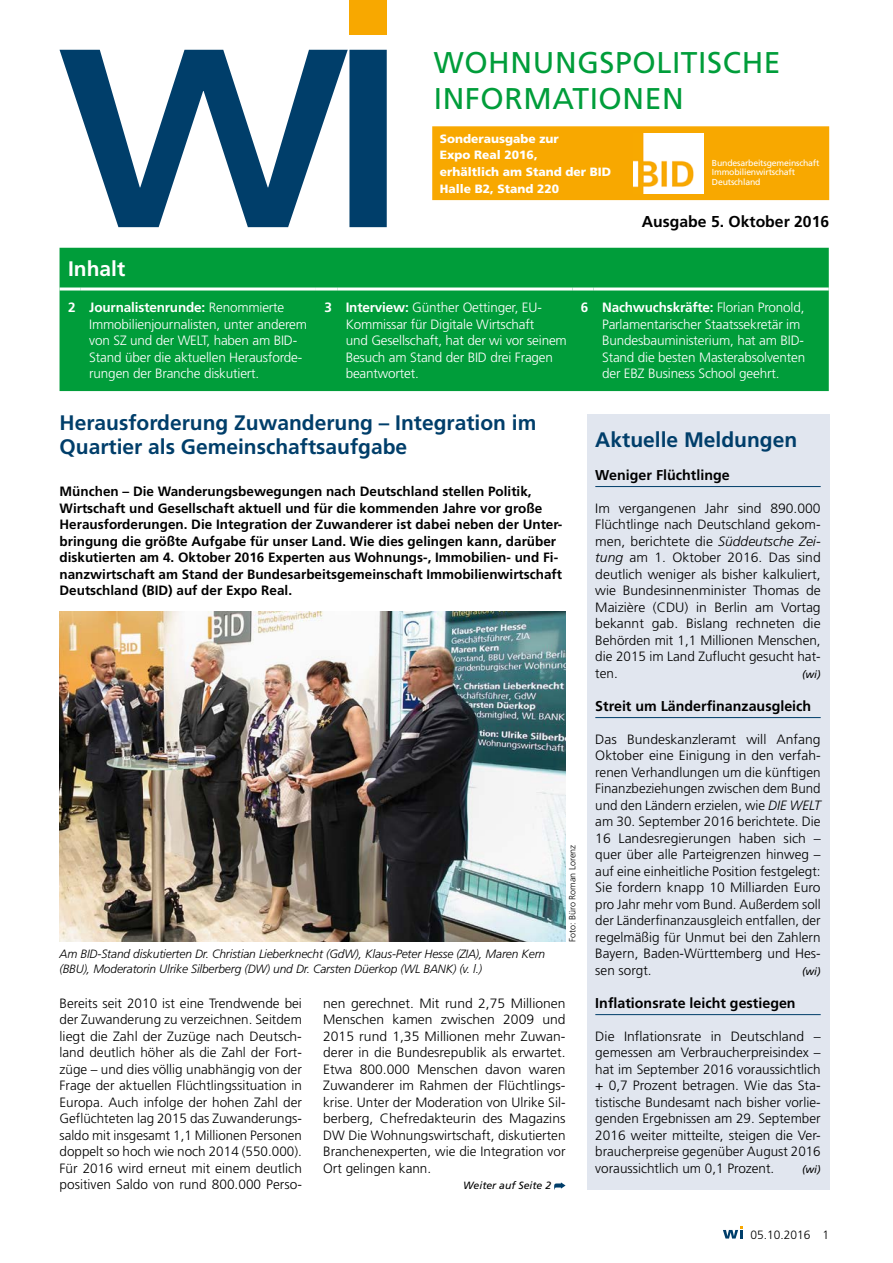
<style>
.page{position:relative;width:893px;height:1263px;background:#fff}
.page>*{position:absolute;margin:0;border:0;box-sizing:border-box;transform-origin:0 0}
.t1{font:30px/36px "Frutiger";letter-spacing:.02em;color:#009d3a}
.t2{font:700 21px/24px "Frutiger";color:#003e6a}
.t3{font:700 21px "Frutiger";color:#fff}
.t4{font:700 15.75px "Frutiger";color:#000}
.t5{font:700 14.25px "Frutiger";color:#000}
.t6{font:300 13.5px/16.5px "Frutiger";color:#000;text-align:justify}
.t7{font:300 13.5px/16.5px "Frutiger";letter-spacing:-.01em;color:#fff}
.t8{font:700 13.5px/16.5px "Frutiger";color:#000}
.t9{font:italic 300 12px/15px "Frutiger";letter-spacing:-.01em;color:#000}
.t10{font:900 12px/16.5px "Frutiger";color:#fff}
.t11{font:300 12px "Frutiger";color:#000}
.t12{font:italic 10.5px "Frutiger";color:#000}
.t13{font:300 9px "Frutiger";color:#000}
.t14{font:8.7px/9.6px "Frutiger";letter-spacing:-.02em;color:#fff}
.s1{font-weight:700}
.s2{font-style:italic}
</style>
<div class="page">
<div style="left:60px;top:248px;width:769px;height:143px;background:#009d3a"></div>
<hr style="left:60px;top:287px;width:21px;height:3px;background:#fff">
<hr style="left:81px;top:287px;width:235px;height:3px;background:#fff">
<hr style="left:316px;top:287px;width:21px;height:3px;background:#fff">
<hr style="left:337px;top:287px;width:235px;height:3px;background:#fff">
<hr style="left:572px;top:287px;width:22px;height:3px;background:#fff">
<hr style="left:594px;top:287px;width:235px;height:3px;background:#fff">
<svg style="left:554px;top:1182px;width:12px;height:7px"></svg>
<div style="left:587px;top:414px;width:242px;height:775px;background:#e1e6ef"></div>
<hr style="left:595px;top:486px;width:226px;height:1px;background:#003e6a">
<hr style="left:595px;top:717px;width:226px;height:1px;background:#003e6a">
<hr style="left:595px;top:1014px;width:226px;height:1px;background:#003e6a">
<div style="left:432px;top:126px;width:397px;height:74px;background:#f8a800;border:2px solid #f8a800"></div>
<img style="left:633px;top:134px;width:71px;height:59px">
<img style="left:60px;top:612px;width:506px;height:330px">
<svg style="left:723px;top:1226px;width:20px;height:12px"></svg>
<svg style="left:60px;top:50px;width:327px;height:177px"></svg>
<div style="left:350px;top:0;width:37px;height:34px;background:#f8a800"></div>
<h1 class="t1" style="left:434px;top:44px;width:348px">WOHNUNGSPOLITISCHE<br>INFORMATIONEN</h1>
<p class="t10" style="left:440px;top:130px;width:173px">Sonderausgabe zur<br>Expo Real 2016,<br>erhältlich am Stand der BID<br>Halle B2, Stand 220</p>
<p class="t14" style="left:712px;top:158px;width:109px">Bundesarbeitsgemeinschaft<br>Immobilienwirtschaft<br>Deutschland</p>
<p class="t4" style="left:642px;top:212px;width:189px">Ausgabe 5. Oktober 2016</p>
<h2 class="t3" style="left:68px;top:257px;width:59px">Inhalt</h2>
<p class="t7" style="left:89px;top:300px;width:219px;text-indent:-21px"><span class="s1">2 Journalistenrunde:</span> Renommierte Immobilienjournalisten, unter anderem von SZ und der WELT, haben am BID-Stand über die aktuellen Herausforde&shy;rungen der Branche diskutiert.</p>
<p class="t7" style="left:346px;top:300px;width:223px;text-indent:-21px"><span class="s1">3 Interview:</span> Günther Oettinger, EU-<br>Kommissar für Digitale Wirtschaft<br>und Gesellschaft, hat der wi vor seinem<br>Besuch am Stand der BID drei Fragen beantwortet.</p>
<p class="t7" style="left:602px;top:299px;width:205px;text-indent:-21px"><span class="s1">6 Nachwuchskräfte:</span> Florian Pronold, Parlamentarischer Staatssekretär im Bundesbauministerium, hat am BID-Stand die besten Masterabsolventen der EBZ Business School geehrt.</p>
<h2 class="t2" style="left:60px;top:411px;width:478px">Herausforderung Zuwanderung – Integration im<br>Quartier als Gemeinschaftsaufgabe</h2>
<p class="t8" style="left:60px;top:483px;width:504px">München – Die Wanderungsbewegungen nach Deutschland stellen Politik, Wirtschaft und Gesellschaft aktuell und für die kommenden Jahre vor große Herausforderungen. Die Integration der Zuwanderer ist dabei neben der Unter&shy;bringung die größte Aufgabe für unser Land. Wie dies gelingen kann, darüber diskutierten am 4. Oktober 2016 Experten aus Wohnungs-, Immobilien- und Fi&shy;nanzwirtschaft am Stand der Bundesarbeitsgemeinschaft Immobilienwirtschaft Deutschland (BID) auf der Expo Real.</p>
<p class="t9" style="left:60px;top:946px;width:487px">Am BID-Stand diskutierten Dr. Christian Lieberknecht (GdW), Klaus-Peter Hesse (ZIA), Maren Kern (BBU), Moderatorin Ulrike Silberberg (DW) und Dr. Carsten Düerkop (WL BANK) (v. l.)</p>
<p class="t13" style="left:567px;top:942px;width:99px;rotate:-90deg">Foto: Büro Roman Lorenz</p>
<p class="t6" style="left:60px;top:995px;width:244px">Bereits seit 2010 ist eine Trendwende bei der Zuwanderung zu verzeichnen. Seitdem liegt die Zahl der Zuzüge nach Deutsch&shy;land deutlich höher als die Zahl der Fort&shy;züge – und dies völlig unabhängig von der Frage der aktuellen Flüchtlingssituation in Europa. Auch infolge der hohen Zahl der Geflüchteten lag 2015 das Zuwanderungs&shy;saldo mit insgesamt 1,1 Millionen Personen doppelt so hoch wie noch 2014 (550.000).<br>Für 2016 wird erneut mit einem deutlich positiven Saldo von rund 800.000 Perso-</p>
<p class="t6" style="left:323px;top:995px;width:244px">nen gerechnet. Mit rund 2,75 Millionen Menschen kamen zwischen 2009 und 2015 rund 1,35 Millionen mehr Zuwan&shy;derer in die Bundesrepublik als erwartet.<br>Etwa 800.000 Menschen davon waren Zuwanderer im Rahmen der Flüchtlings&shy;krise. Unter der Moderation von Ulrike Sil&shy;berberg, Chefredakteurin des Magazins DW Die Wohnungswirtschaft, diskutierten Branchenexperten, wie die Integration vor Ort gelingen kann.</p>
<p class="t12" style="left:463px;top:1180px;width:89px">Weiter auf Seite 2</p>
<h2 class="t2" style="left:595px;top:428px;width:203px">Aktuelle Meldungen</h2>
<p class="t5" style="left:595px;top:466px;width:136px">Weniger Flüchtlinge</p>
<p class="t6" style="left:595px;top:500px;width:227px">Im vergangenen Jahr sind 890.000<br>Flüchtlinge nach Deutschland gekom&shy;men, berichtete die <span class="s2">Süddeutsche Zei&shy;tung</span> am 1. Oktober 2016. Das sind deutlich weniger als bisher kalkuliert, wie Bundesinnenminister Thomas de Maizière (CDU) in Berlin am Vortag bekannt gab. Bislang rechneten die Behörden mit 1,1 Millionen Menschen, die 2015 im Land Zuflucht gesucht hat&shy;ten.</p>
<p class="t12" style="left:802px;top:668px;width:20px">(wi)</p>
<p class="t5" style="left:595px;top:697px;width:217px">Streit um Länderfinanzausgleich</p>
<p class="t6" style="left:595px;top:731px;width:227px">Das Bundeskanzleramt will Anfang Oktober eine Einigung in den verfah&shy;renen Verhandlungen um die künftigen Finanzbeziehungen zwischen dem Bund und den Ländern erzielen, wie <span class="s2">DIE WELT </span>am 30. September 2016 berichtete. Die 16 Landesregierungen haben sich – quer über alle Parteigrenzen hinweg – auf eine einheitliche Position festgelegt:<br>Sie fordern knapp 10 Milliarden Euro pro Jahr mehr vom Bund. Außerdem soll der Länderfinanzausgleich entfallen, der regelmäßig für Unmut bei den Zahlern Bayern, Baden-Württemberg und Hes&shy;sen sorgt.</p>
<p class="t12" style="left:802px;top:965px;width:20px">(wi)</p>
<p class="t5" style="left:595px;top:994px;width:202px">Inflationsrate leicht gestiegen</p>
<p class="t6" style="left:595px;top:1028px;width:227px">Die Inflationsrate in Deutschland – gemessen am Verbraucherpreisindex – hat im September 2016 voraussichtlich + 0,7 Prozent betragen. Wie das Sta&shy;tistische Bundesamt nach bisher vorlie&shy;genden Ergebnissen am 29. September 2016 weiter mitteilte, steigen die Ver&shy;braucherpreise gegenüber August 2016 voraussichtlich um 0,1 Prozent.</p>
<p class="t12" style="left:802px;top:1163px;width:20px">(wi)</p>
<p class="t11" style="left:750px;top:1227px;width:80px">05.10.2016 1</p>
</div>
